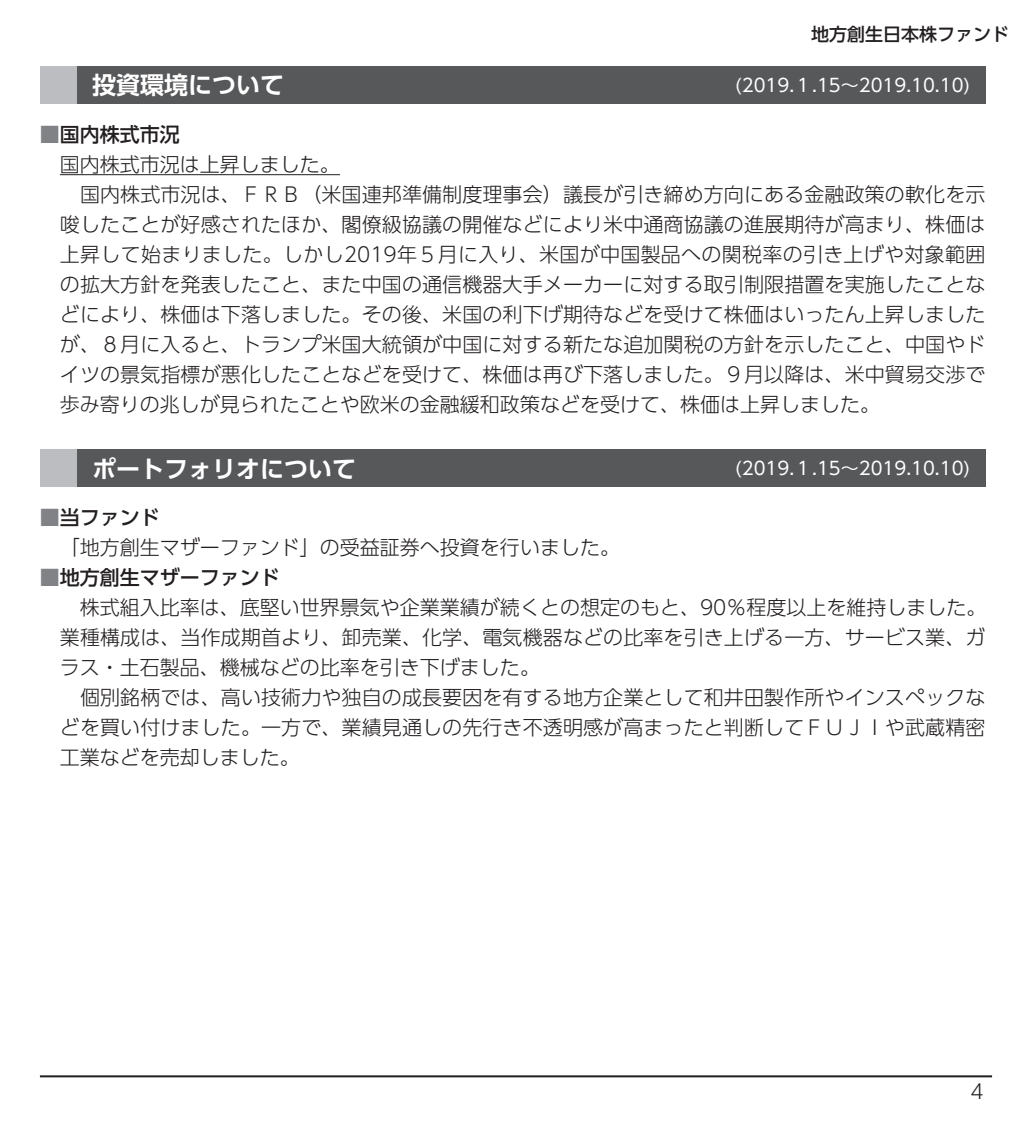
<style>
.page{position:relative;width:1032px;height:1134px;background:#fff}
.page>*{position:absolute;margin:0;border:0;box-sizing:border-box;transform-origin:0 0}
.t1{font:24px "UD Shin Go Pro De Bold 90 msp RKSJ H";color:#fff}
.t2{font:20px/30px "UD Shin Go Pro Light 90 msp RKSJ H";letter-spacing:.005em;color:#231f20}
.t3{font:20px "UD Shin Go Pro Medium 90 msp RKSJ H";color:#231f20}
.t4{font:18px "UD Shin Go Pro Regular 90 msp RKSJ H";color:#fff}
.t5{font:18px "UD Shin Go Pro Medium 90 msp RKSJ H";color:#231f20}
.s1{color:#808285}
</style>
<div class="page">
<hr style="left:40px;top:1075px;width:952px;height:2px;background:#231f20">
<hr style="left:60px;top:174px;width:280px;height:1px;background:#231f20">
<div style="left:40px;top:66px;width:37px;height:37px;background:#bcbdc0"></div>
<div style="left:77px;top:66px;width:908px;height:37px;background:#57585a"></div>
<div style="left:40px;top:450px;width:37px;height:37px;background:#bcbdc0"></div>
<div style="left:77px;top:450px;width:908px;height:37px;background:#57585a"></div>
<p class="t5" style="left:811px;top:27px;width:199px">地方創生日本株ファンド</p>
<p class="t1" style="left:92px;top:76px;width:194px">投資環境について</p>
<p class="t4" style="left:735px;top:78px;width:237px">(2019.１.15～2019.10.10)</p>
<p class="t3" style="left:40px;top:127px;width:141px"><span class="s1">■</span>国内株式市況</p>
<p class="t2" style="left:60px;top:152px;width:927px">国内株式市況は上昇しました。<br>　国内株式市況は、ＦＲＢ（米国連邦準備制度理事会）議長が引き締め方向にある金融政策の軟化を示唆したことが好感されたほか、閣僚級協議の開催などにより米中通商協議の進展期待が高まり、株価は上昇して始まりました。しかし2019年５月に入り、米国が中国製品への関税率の引き上げや対象範囲の拡大方針を発表したこと、また中国の通信機器大手メーカーに対する取引制限措置を実施したことなどにより、株価は下落しました。その後、米国の利下げ期待などを受けて株価はいったん上昇しましたが、８月に入ると、トランプ米国大統領が中国に対する新たな追加関税の方針を示したこと、中国やドイツの景気指標が悪化したことなどを受けて、株価は再び下落しました。９月以降は、米中貿易交渉で歩み寄りの兆しが見られたことや欧米の金融緩和政策などを受けて、株価は上昇しました。</p>
<p class="t1" style="left:92px;top:459px;width:266px">ポートフォリオについて</p>
<p class="t4" style="left:735px;top:462px;width:237px">(2019.１.15～2019.10.10)</p>
<p class="t3" style="left:40px;top:510px;width:121px"><span class="s1">■</span>当ファンド</p>
<p class="t2" style="left:60px;top:535px;width:561px">「地方創生マザーファンド」の受益証券へ投資を行いました。</p>
<p class="t3" style="left:40px;top:570px;width:241px"><span class="s1">■</span>地方創生マザーファンド</p>
<p class="t2" style="left:60px;top:595px;width:928px">　株式組入比率は、底堅い世界景気や企業業績が続くとの想定のもと、90％程度以上を維持しました。業種構成は、当作成期首より、卸売業、化学、電気機器などの比率を引き上げる一方、サービス業、ガラス・土石製品、機械などの比率を引き下げました。<br>　個別銘柄では、高い技術力や独自の成長要因を有する地方企業として和井田製作所やインスペックなどを買い付けました。一方で、業績見通しの先行き不透明感が高まったと判断してＦＵＪＩや武蔵精密工業などを売却しました。</p>
<p class="t2" style="left:970px;top:1079px;width:15px">4</p>
</div>
